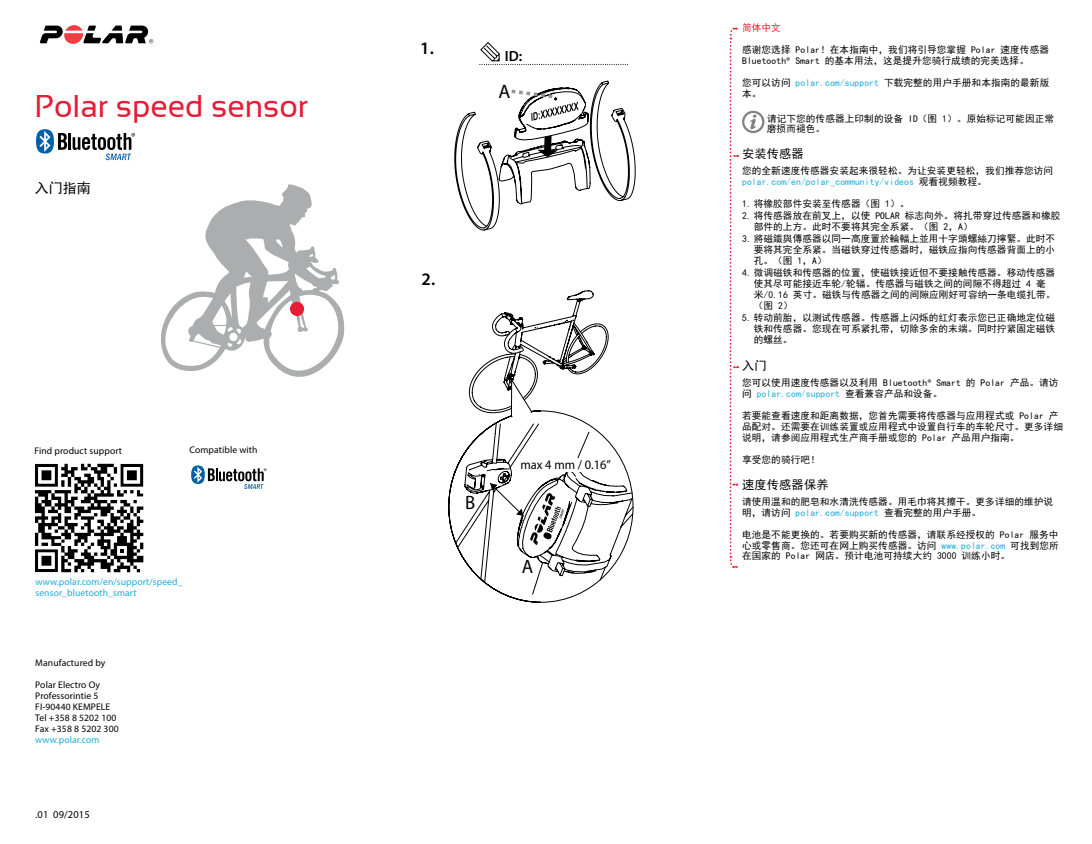
<style>
.page{position:relative;width:1092px;height:844px;background:#fff}
.page>*{position:absolute;margin:0;border:0;box-sizing:border-box;transform-origin:0 0}
.t1{font:31.5px "Sansation";color:#e61d34}
.t2{font:19.6px "Myriad Pro";color:#000}
.t3{font:19.43px "Myriad Pro";color:#000;scale:.96 1}
.t4{font:600 17.5px "Myriad Pro";color:#000}
.t5{font:600 14.7px "Myriad Pro";color:#000}
.t6{font:14px "Sim Hei";color:#000}
.t7{font:12.95px "Myriad Pro";color:#000;scale:.96 1}
.t8{font:12.25px "Sim Hei";letter-spacing:.01em;color:#000}
.t9{font:10.5px "Myriad Pro";letter-spacing:.01em;color:#000}
.t10{font:9.62px/10.8px "Sim Hei";letter-spacing:.01em;color:#000}
.t11{font:9.62px/10.8px "Myriad Pro";letter-spacing:.01em;color:#000}
.t12{font:9.62px/10.8px "Myriad Pro";letter-spacing:.01em;color:#21abd8}
.t13{font:9.62px "Sim Hei";color:#e61d34}
.s1{font-family:"Myriad Pro"}
.s2{color:#21abd8}
</style>
<div class="page">
<svg style="left:34px;top:463px;width:110px;height:110px"></svg>
<svg style="left:448px;top:87px;width:186px;height:516px"></svg>
<hr style="left:68px;top:133px;width:3px;height:17px;background:#000">
<svg style="left:36px;top:129px;width:31px;height:24px"></svg>
<svg style="left:73px;top:133px;width:62px;height:27px"></svg>
<svg style="left:40px;top:25px;width:113px;height:19px"></svg>
<svg style="left:161px;top:184px;width:184px;height:193px"></svg>
<div style="left:290px;top:302px;width:14px;height:14px;background:#e61d34;border-radius:50%"></div>
<svg style="left:191px;top:465px;width:75px;height:24px"></svg>
<svg style="left:729px;top:27px;width:35px;height:540px"></svg>
<h1 class="t1" style="left:35px;top:89px;width:275px">Polar speed sensor</h1>
<h3 class="t6" style="left:35px;top:181px;width:58px">入门指南</h3>
<p class="t11" style="left:35px;top:445px;width:89px">Find product support</p>
<p class="t11" style="left:189px;top:444px;width:70px">Compatible with</p>
<p class="t12" style="left:35px;top:576px;width:149px">www.polar.com/en/support/speed_ sensor_bluetooth_smart</p>
<p class="t11" style="left:35px;top:657px;width:72px">Manufactured by</p>
<p class="t11" style="left:35px;top:678px;width:85px">Polar Electro Oy<br>Professorintie 5<br>FI-90440 KEMPELE<br>Tel +358 8 5202 100<br>Fax +358 8 5202 300</p>
<p class="t12" style="left:35px;top:733px;width:66px">www.polar.com</p>
<p class="t9" style="left:35px;top:807px;width:56px">.01 09/2015</p>
<h3 class="t4" style="left:420px;top:37px;width:15px">1.</h3>
<h3 class="t5" style="left:504px;top:46px;width:19px">ID:</h3>
<h2 class="t2" style="left:498px;top:79px;width:13px">A</h2>
<h3 class="t4" style="left:421px;top:268px;width:15px">2.</h3>
<h3 class="t3" style="left:465px;top:490px;width:12px">B</h3>
<h3 class="t7" style="left:520px;top:457px;width:96px">max 4 mm / 0.16”</h3>
<h3 class="t3" style="left:522px;top:554px;width:13px">A</h3>
<p class="t13" style="left:742px;top:23px;width:40px">简体中文</p>
<p class="t10" style="left:742px;top:44px;width:308px">感谢您选择 Polar！在本指南中，我们将引导您掌握 Polar 速度传感器<br>Bluetooth<span class="s1">®</span> Smart 的基本用法，这是提升您骑行成绩的完美选择。</p>
<p class="t10" style="left:742px;top:77px;width:309px">您可以访问 <span class="s2">polar.com/support</span> 下载完整的用户手册和本指南的最新版本。</p>
<p class="t10" style="left:766px;top:113px;width:289px">请记下您的传感器上印制的设备 ID（图 1）。原始标记可能因正常磨损而褪色。</p>
<p class="t8" style="left:742px;top:148px;width:63px">安装传感器</p>
<p class="t10" style="left:742px;top:165px;width:312px">您的全新速度传感器安装起来很轻松。为让安装更轻松，我们推荐您访问<span class="s2">polar.com/en/polar_community/videos</span> 观看视频教程。</p>
<p class="t10" style="left:742px;top:198px;width:169px">1. 将橡胶部件安装至传感器（图 1）。</p>
<p class="t10" style="left:753px;top:210px;width:308px;text-indent:-12px">2. 将传感器放在前叉上，以使 POLAR 标志向外。将扎带穿过传感器和橡胶部件的上方。此时不要将其完全系紧。（图 2，A）</p>
<p class="t10" style="left:753px;top:233px;width:303px;text-align:justify;text-indent:-12px">3. 將磁鐵與傳感器以同一高度置於輪輻上並用十字頭螺絲刀擰緊。此时不要将其完全系紧。当磁铁穿过传感器时，磁铁应指向传感器背面上的小孔。（图 1，A）</p>
<p class="t10" style="left:753px;top:267px;width:303px;text-indent:-12px">4. 微调磁铁和传感器的位置，使磁铁接近但不要接触传感器。移动传感器使其尽可能接近车轮/轮辐。传感器与磁铁之间的间隙不得超过 4 毫米/0.16 英寸。磁铁与传感器之间的间隙应刚好可容纳一条电缆扎带。（图 2）</p>
<p class="t10" style="left:753px;top:312px;width:303px;text-align:justify;text-indent:-12px">5. 转动前胎，以测试传感器。传感器上闪烁的红灯表示您已正确地定位磁铁和传感器。您现在可系紧扎带，切除多余的末端。同时拧紧固定磁铁的螺丝。</p>
<p class="t8" style="left:742px;top:360px;width:26px">入门</p>
<p class="t10" style="left:742px;top:377px;width:318px">您可以使用速度传感器以及利用 Bluetooth<span class="s1">®</span> Smart 的 Polar 产品。请访问 <span class="s2">polar.com/support</span> 查看兼容产品和设备。</p>
<p class="t10" style="left:742px;top:410px;width:322px">若要能查看速度和距离数据，您首先需要将传感器与应用程式或 Polar 产品配对。还需要在训练装置或应用程式中设置自行车的车轮尺寸。更多详细说明，请参阅应用程式生产商手册或您的 Polar 产品用户指南。</p>
<p class="t10" style="left:742px;top:454px;width:79px">享受您的骑行吧！</p>
<p class="t8" style="left:742px;top:478px;width:88px">速度传感器保养</p>
<p class="t10" style="left:742px;top:496px;width:312px">请使用温和的肥皂和水清洗传感器。用毛巾将其擦干。更多详细的维护说明，请访问 <span class="s2">polar.com/support</span> 查看完整的用户手册。</p>
<p class="t10" style="left:742px;top:528px;width:318px;text-align:justify">电池是不能更换的。若要购买新的传感器，请联系经授权的 Polar 服务中心或零售商。您还可在网上购买传感器。访问 <span class="s2">www.polar.com</span> 可找到您所在国家的 Polar 网店。预计电池可持续大约 3000 训练小时。</p>
</div>
